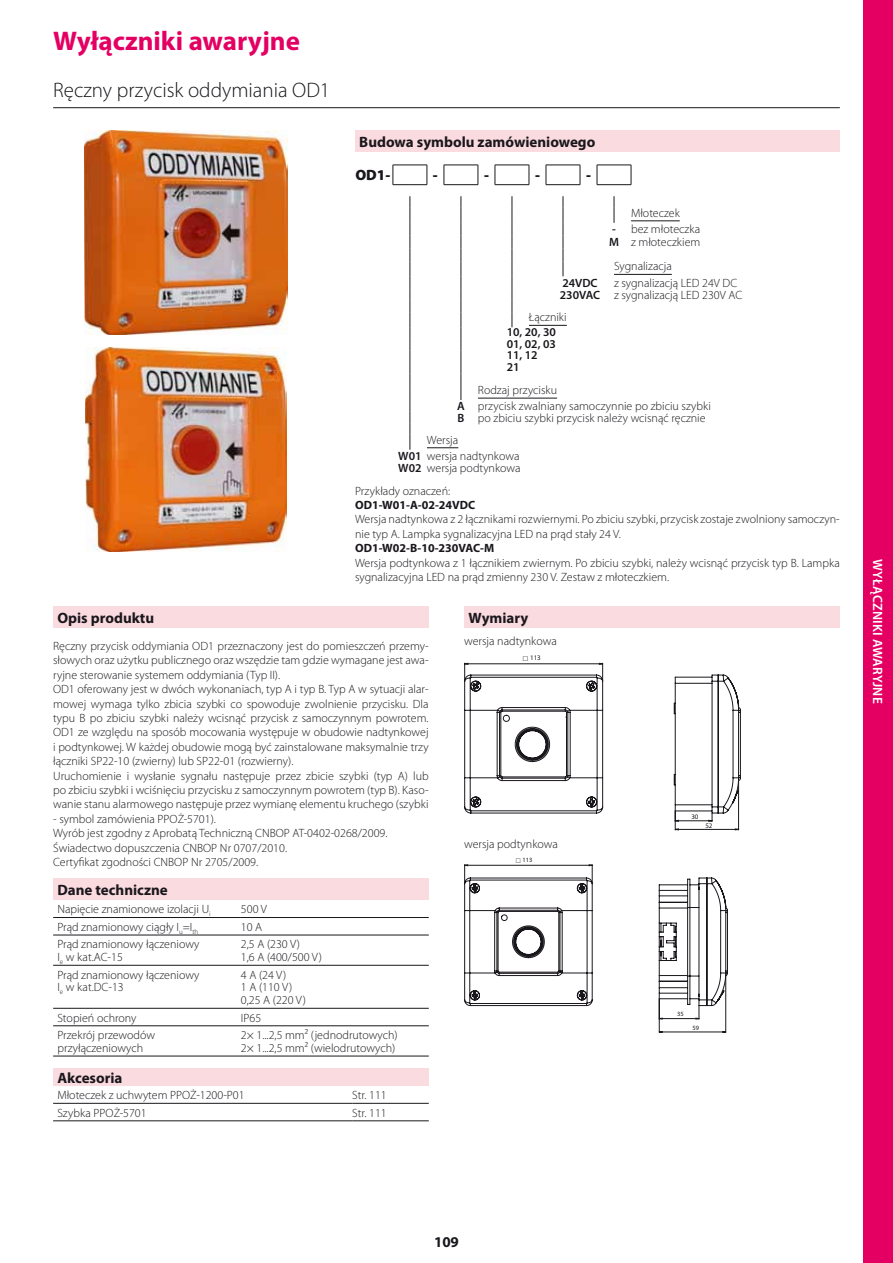
<style>
.page{position:relative;width:893px;height:1263px;background:#fff}
.page>*{position:absolute;margin:0;border:0;box-sizing:border-box;transform-origin:0 0}
.t1{font:700 27px "Myriad Pro";color:#e30062}
.t2{font:300 21px "Myriad Pro";color:#1a171c}
.t3{font:700 15px "Myriad Pro";color:#1a171c}
.t4{font:900 15px "Myriad Pro";color:#1a171c}
.t5{font:600 13.5px "Myriad Pro";letter-spacing:.02em;color:#fff}
.t6{font:300 12px/14.4px "Myriad Pro";color:#1a171c}
.t7{font:700 12px "Myriad Pro";color:#1a171c}
.t8{font:600 12px/11.6px "Myriad Pro";color:#1a171c}
.t9{font:6.9px "Myriad Pro";color:#1a171c}
.t10{font:6.45px "Myriad Pro";color:#1a171c}
.s1{font-weight:600}
</style>
<div class="page">
<div style="left:863px;top:0;width:30px;height:1263px;background:#e30062"></div>
<img style="left:85px;top:131px;width:203px;height:204px">
<img style="left:86px;top:348px;width:201px;height:204px">
<div style="left:53px;top:879px;width:376px;height:21px;background:#fadbe0"></div>
<hr style="left:53px;top:917px;width:188px;height:1px;background:#1a171c">
<hr style="left:241px;top:917px;width:188px;height:1px;background:#1a171c">
<hr style="left:53px;top:935px;width:188px;height:1px;background:#1a171c">
<hr style="left:241px;top:935px;width:188px;height:1px;background:#1a171c">
<hr style="left:53px;top:965px;width:188px;height:1px;background:#1a171c">
<hr style="left:241px;top:965px;width:188px;height:1px;background:#1a171c">
<hr style="left:53px;top:1008px;width:188px;height:1px;background:#1a171c">
<hr style="left:241px;top:1008px;width:188px;height:1px;background:#1a171c">
<hr style="left:53px;top:1025px;width:188px;height:1px;background:#1a171c">
<hr style="left:241px;top:1025px;width:188px;height:1px;background:#1a171c">
<hr style="left:53px;top:1056px;width:188px;height:1px;background:#1a171c">
<hr style="left:241px;top:1056px;width:188px;height:1px;background:#1a171c">
<div style="left:355px;top:131px;width:485px;height:21px;background:#fadbe0"></div>
<svg style="left:393px;top:165px;width:35px;height:20px"></svg>
<svg style="left:444px;top:165px;width:35px;height:20px"></svg>
<svg style="left:495px;top:165px;width:35px;height:20px"></svg>
<svg style="left:546px;top:165px;width:35px;height:20px"></svg>
<svg style="left:597px;top:165px;width:35px;height:20px"></svg>
<svg style="left:614px;top:196px;width:1px;height:27px"></svg>
<svg style="left:563px;top:196px;width:1px;height:80px"></svg>
<svg style="left:512px;top:196px;width:1px;height:131px"></svg>
<svg style="left:461px;top:196px;width:1px;height:204px"></svg>
<svg style="left:410px;top:196px;width:1px;height:254px"></svg>
<hr style="left:631px;top:221px;width:49px;height:1px;background:#1a171c">
<hr style="left:614px;top:274px;width:58px;height:1px;background:#1a171c">
<hr style="left:529px;top:325px;width:38px;height:1px;background:#1a171c">
<hr style="left:478px;top:398px;width:79px;height:1px;background:#1a171c">
<hr style="left:427px;top:447px;width:31px;height:1px;background:#1a171c">
<div style="left:464px;top:606px;width:376px;height:22px;background:#fadbe0"></div>
<svg style="left:675px;top:827px;width:64px;height:3px"></svg>
<svg style="left:464px;top:663px;width:277px;height:164px"></svg>
<hr style="left:53px;top:107px;width:787px;height:1px;background:#1a171c">
<div style="left:53px;top:606px;width:376px;height:22px;background:#fadbe0"></div>
<div style="left:53px;top:1069px;width:376px;height:17px;background:#fadbe0"></div>
<hr style="left:53px;top:1103px;width:299px;height:1px;background:#1a171c">
<hr style="left:352px;top:1103px;width:77px;height:1px;background:#1a171c">
<hr style="left:53px;top:1120px;width:299px;height:1px;background:#1a171c">
<hr style="left:352px;top:1120px;width:77px;height:1px;background:#1a171c">
<svg style="left:464px;top:662px;width:139px;height:19px"></svg>
<svg style="left:464px;top:864px;width:264px;height:169px"></svg>
<h1 class="t1" style="left:53px;top:23px;width:248px">Wyłączniki awaryjne</h1>
<h2 class="t2" style="left:53px;top:78px;width:279px">Ręczny przycisk oddymiania OD1</h2>
<p class="t3" style="left:359px;top:132px;width:238px">Budowa symbolu zamówieniowego</p>
<p class="t4" style="left:355px;top:165px;width:37px">OD1-</p>
<p class="t4" style="left:433px;top:165px;width:6px">-</p>
<p class="t4" style="left:484px;top:165px;width:6px">-</p>
<p class="t4" style="left:535px;top:165px;width:6px">-</p>
<p class="t4" style="left:586px;top:165px;width:6px">-</p>
<p class="t6" style="left:631px;top:206px;width:50px">Młoteczek</p>
<p class="t6" style="left:609px;top:223px;width:93px;line-height:12.9px"><span class="s1">-</span> bez młoteczka<br><span class="s1">M</span> z młoteczkiem</p>
<p class="t6" style="left:614px;top:259px;width:59px">Sygnalizacja</p>
<p class="t6" style="left:560px;top:276px;width:184px;line-height:12.9px;text-indent:54px">z sygnalizacją LED 24V DC<br><span class="s1">230VAC</span> z sygnalizacją LED 230V AC</p>
<p class="t6" style="left:529px;top:310px;width:39px">Łączniki</p>
<p class="t8" style="left:507px;top:326px;width:51px">10, 20, 30<br>01, 02, 03<br>11, 12<br>21</p>
<p class="t6" style="left:457px;top:382px;width:255px;line-height:16.4px;text-indent:21px">Rodzaj przycisku<br><span class="s1">A</span> przycisk zwalniany samoczynnie po zbiciu szybki</p>
<p class="t6" style="left:427px;top:407px;width:280px;line-height:21.9px;text-indent:31px"><span class="s1">B</span> po zbiciu szybki przycisk należy wcisnąć ręcznie<br>Wersja</p>
<p class="t6" style="left:398px;top:450px;width:124px;line-height:11.6px"><span class="s1">W01</span> wersja nadtynkowa<br><span class="s1">W02</span> wersja podtynkowa</p>
<p class="t8" style="left:562px;top:276px;width:36px">24VDC</p>
<p class="t6" style="left:355px;top:484px;width:97px">Przykłady oznaczeń:</p>
<p class="t7" style="left:355px;top:497px;width:122px">OD1-W01-A-02-24VDC</p>
<p class="t6" style="left:355px;top:512px;width:486px">Wersja nadtynkowa z 2 łącznikami rozwiernymi. Po zbiciu szybki, przycisk zostaje zwolniony samoczyn&shy;nie typ A. Lampka sygnalizacyjna LED na prąd stały 24 V.</p>
<p class="t7" style="left:355px;top:540px;width:141px">OD1-W02-B-10-230VAC-M</p>
<p class="t6" style="left:355px;top:556px;width:486px">Wersja podtynkowa z 1 łącznikiem zwiernym. Po zbiciu szybki, należy wcisnąć przycisk typ B. Lampka sygnalizacyjna LED na prąd zmienny 230 V. Zestaw z młoteczkiem.</p>
<p class="t3" style="left:57px;top:608px;width:98px">Opis produktu</p>
<p class="t6" style="left:53px;top:639px;width:377px">Ręczny przycisk oddymiania OD1 przeznaczony jest do pomieszczeń przemy&shy;słowych oraz użytku publicznego oraz wszędzie tam gdzie wymagane jest awa&shy;ryjne sterowanie systemem oddymiania (Typ II).<br>OD1 oferowany jest w dwóch wykonaniach, typ A i typ B. Typ A w sytuacji alar&shy;mowej wymaga tylko zbicia szybki co spowoduje zwolnienie przycisku. Dla typu B po zbiciu szybki należy wcisnąć przycisk z samoczynnym powrotem.<br>OD1 ze względu na sposób mocowania występuje w obudowie nadtynkowej i podtynkowej. W każdej obudowie mogą być zainstalowane maksymalnie trzy łączniki SP22-10 (zwierny) lub SP22-01 (rozwierny).<br>Uruchomienie i wysłanie sygnału następuje przez zbicie szybki (typ A) lub po zbiciu szybki i wciśnięciu przycisku z samoczynnym powrotem (typ B). Kaso&shy;wanie stanu alarmowego następuje przez wymianę elementu kruchego (szybki</p>
<p class="t6" style="left:53px;top:812px;width:336px">- symbol zamówienia PPOŻ-5701).<br>Wyrób jest zgodny z Aprobatą Techniczną CNBOP AT-0402-0268/2009.<br>Świadectwo dopuszczenia CNBOP Nr 0707/2010.<br>Certyfikat zgodności CNBOP Nr 2705/2009.</p>
<p class="t3" style="left:57px;top:880px;width:112px">Dane techniczne</p>
<p class="t6" style="left:57px;top:902px;width:155px">Napięcie znamionowe izolacji U<sub>i</sub></p>
<p class="t6" style="left:241px;top:902px;width:27px">500 V</p>
<p class="t6" style="left:57px;top:920px;width:142px">Prąd znamionowy ciągły I<sub>u</sub>=I<sub>th</sub></p>
<p class="t6" style="left:241px;top:920px;width:23px">10 A</p>
<p class="t6" style="left:57px;top:938px;width:144px;line-height:12.8px">Prąd znamionowy łączeniowy<br>I<sub>e</sub> w kat.AC-15</p>
<p class="t6" style="left:241px;top:938px;width:82px;line-height:12.8px">2,5 A (230 V)<br>1,6 A (400/500 V)</p>
<p class="t6" style="left:57px;top:968px;width:144px;line-height:12.8px">Prąd znamionowy łączeniowy<br>I<sub>e</sub> w kat.DC-13</p>
<p class="t6" style="left:241px;top:968px;width:67px;line-height:12.8px">4 A (24 V)<br>1 A (110 V)<br>0,25 A (220 V)</p>
<p class="t6" style="left:57px;top:1010px;width:81px">Stopień ochrony</p>
<p class="t6" style="left:241px;top:1010px;width:22px">IP65</p>
<p class="t6" style="left:57px;top:1029px;width:99px;line-height:12.8px">Przekrój przewodów przyłączeniowych</p>
<p class="t6" style="left:241px;top:1029px;width:158px;line-height:12.8px">2× 1...2,5 mm² (jednodrutowych)<br>2× 1...2,5 mm² (wielodrutowych)</p>
<p class="t3" style="left:57px;top:1068px;width:67px">Akcesoria</p>
<p class="t6" style="left:57px;top:1088px;width:189px">Młoteczek z uchwytem PPOŻ-1200-P01</p>
<p class="t6" style="left:352px;top:1088px;width:36px">Str. 111</p>
<p class="t6" style="left:57px;top:1105px;width:91px">Szybka PPOŻ-5701</p>
<p class="t6" style="left:352px;top:1105px;width:36px">Str. 111</p>
<p class="t3" style="left:469px;top:608px;width:61px">Wymiary</p>
<p class="t6" style="left:464px;top:634px;width:94px">wersja nadtynkowa</p>
<p class="t9" style="left:530px;top:653px;width:12px">113</p>
<p class="t6" style="left:464px;top:837px;width:95px">wersja podtynkowa</p>
<p class="t10" style="left:523px;top:856px;width:11px">113</p>
<p class="t9" style="left:691px;top:813px;width:9px">30</p>
<p class="t9" style="left:705px;top:821px;width:9px">52</p>
<p class="t10" style="left:677px;top:1010px;width:8px">35</p>
<p class="t10" style="left:693px;top:1024px;width:8px">59</p>
<p class="t5" style="left:886px;top:559px;width:146px;rotate:90deg">Wyłączniki awaryjne</p>
<p class="t3" style="left:434px;top:1232px;width:26px">109</p>
</div>
